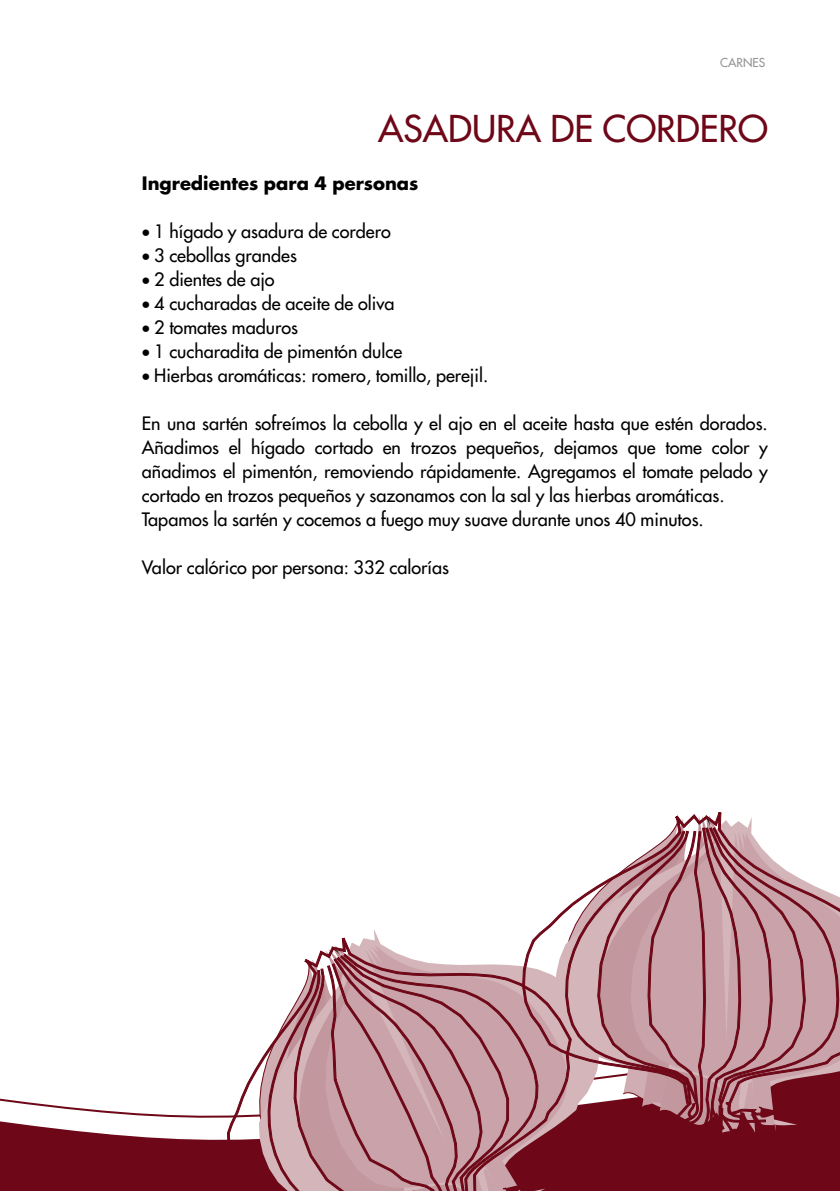
<style>
.page{position:relative;width:840px;height:1191px;background:#fff}
.page>*{position:absolute;margin:0;border:0;box-sizing:border-box;transform-origin:0 0}
.t1{font:36px "Futura";color:#6e0717}
.t2{font:18px/24px "Futura";color:#000}
.t3{font:700 18px "Futura";color:#000}
.t4{font:12px "Futura";color:#939393}
</style>
<div class="page">
<svg style="left:0;top:1098px;width:839px;height:93px"></svg>
<div style="left:623px;top:1137px;width:29px;height:54px;background:#6e0717"></div>
<svg style="left:160px;top:950px;width:463px;height:241px"></svg>
<svg style="left:208px;top:960px;width:26px;height:231px"></svg>
<svg style="left:554px;top:1122px;width:20px;height:69px"></svg>
<svg style="left:234px;top:953px;width:87px;height:238px"></svg>
<svg style="left:341px;top:929px;width:176px;height:31px"></svg>
<svg style="left:321px;top:942px;width:175px;height:18px"></svg>
<svg style="left:283px;top:960px;width:269px;height:231px;background:#bc8d94"></svg>
<svg style="left:517px;top:812px;width:205px;height:310px"></svg>
<svg style="left:561px;top:814px;width:278px;height:323px"></svg>
<p class="t4" style="left:719px;top:55px;width:47px">CARNES</p>
<h1 class="t1" style="left:378px;top:105px;width:391px">ASADURA DE CORDERO</h1>
<p class="t3" style="left:142px;top:171px;width:278px">Ingredientes para 4 personas</p>
<p class="t2" style="left:142px;top:219px;width:250px">• 1 hígado y asadura de cordero</p>
<p class="t2" style="left:142px;top:243px;width:156px">• 3 cebollas grandes</p>
<p class="t2" style="left:142px;top:267px;width:134px">• 2 dientes de ajo</p>
<p class="t2" style="left:142px;top:291px;width:254px">• 4 cucharadas de aceite de oliva</p>
<p class="t2" style="left:142px;top:315px;width:157px">• 2 tomates maduros</p>
<p class="t2" style="left:142px;top:339px;width:261px">• 1 cucharadita de pimentón dulce</p>
<p class="t2" style="left:142px;top:363px;width:348px">• Hierbas aromáticas: romero, tomillo, perejil.</p>
<p class="t2" style="left:142px;top:411px;width:627px">En una sartén sofreímos la cebolla y el ajo en el aceite hasta que estén dorados.<br>Añadimos el hígado cortado en trozos pequeños, dejamos que tome color y añadimos el pimentón, removiendo rápidamente. Agregamos el tomate pelado y cortado en trozos pequeños y sazonamos con la sal y las hierbas aromáticas.<br>Tapamos la sartén y cocemos a fuego muy suave durante unos 40 minutos.</p>
<p class="t2" style="left:142px;top:555px;width:308px">Valor calórico por persona: 332 calorías</p>
</div>
